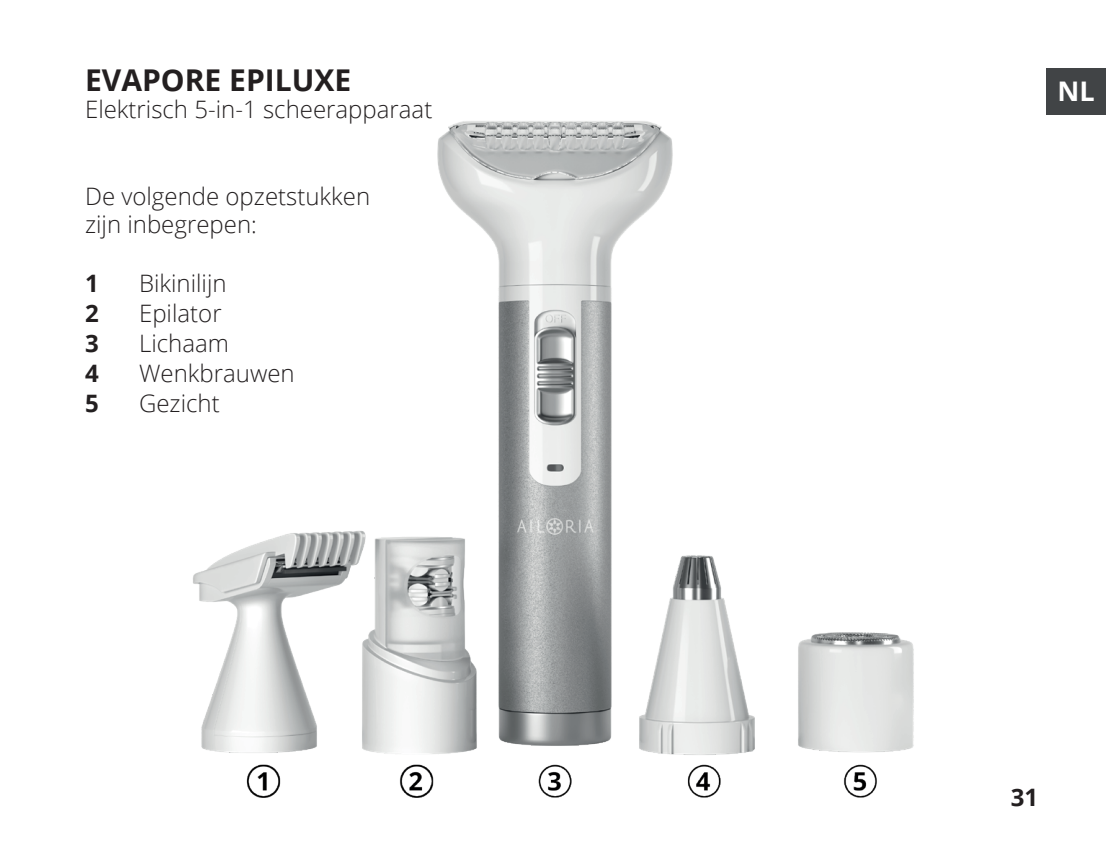
<style>
.page{position:relative;width:1106px;height:851px;background:#fff}
.page>*{position:absolute;margin:0;border:0;box-sizing:border-box;transform-origin:0 0}
.t1{font:700 30px "Open Sans";color:#231f20}
.t2{font:700 27px "Open Sans";color:#fff}
.t3{font:300 24px/28.8px "Open Sans";color:#231f20}
.t4{font:700 24px "Open Sans";color:#231f20}
</style>
<div class="page">
<div style="left:1046px;top:68px;width:60px;height:47px;background:#414446"></div>
<img style="left:193px;top:121px;width:721px;height:677px">
<p class="t1" style="left:85px;top:59px;width:268px">EVAPORE EPILUXE</p>
<p class="t3" style="left:85px;top:94px;width:349px">Elektrisch 5-in-1 scheerapparaat</p>
<p class="t3" style="left:85px;top:181px;width:287px">De volgende opzetstukken zijn inbegrepen:</p>
<p class="t4" style="left:85px;top:266px;width:15px">1</p>
<p class="t3" style="left:139px;top:268px;width:89px">Bikinilijn</p>
<p class="t4" style="left:85px;top:296px;width:15px">2</p>
<p class="t3" style="left:139px;top:298px;width:84px">Epilator</p>
<p class="t4" style="left:85px;top:326px;width:15px">3</p>
<p class="t3" style="left:139px;top:328px;width:91px">Lichaam</p>
<p class="t4" style="left:85px;top:356px;width:15px">4</p>
<p class="t3" style="left:139px;top:358px;width:157px">Wenkbrauwen</p>
<p class="t4" style="left:85px;top:386px;width:15px">5</p>
<p class="t3" style="left:139px;top:388px;width:82px">Gezicht</p>
<p class="t2" style="left:1057px;top:72px;width:39px">NL</p>
<p class="t4" style="left:1011px;top:779px;width:29px">31</p>
</div>
